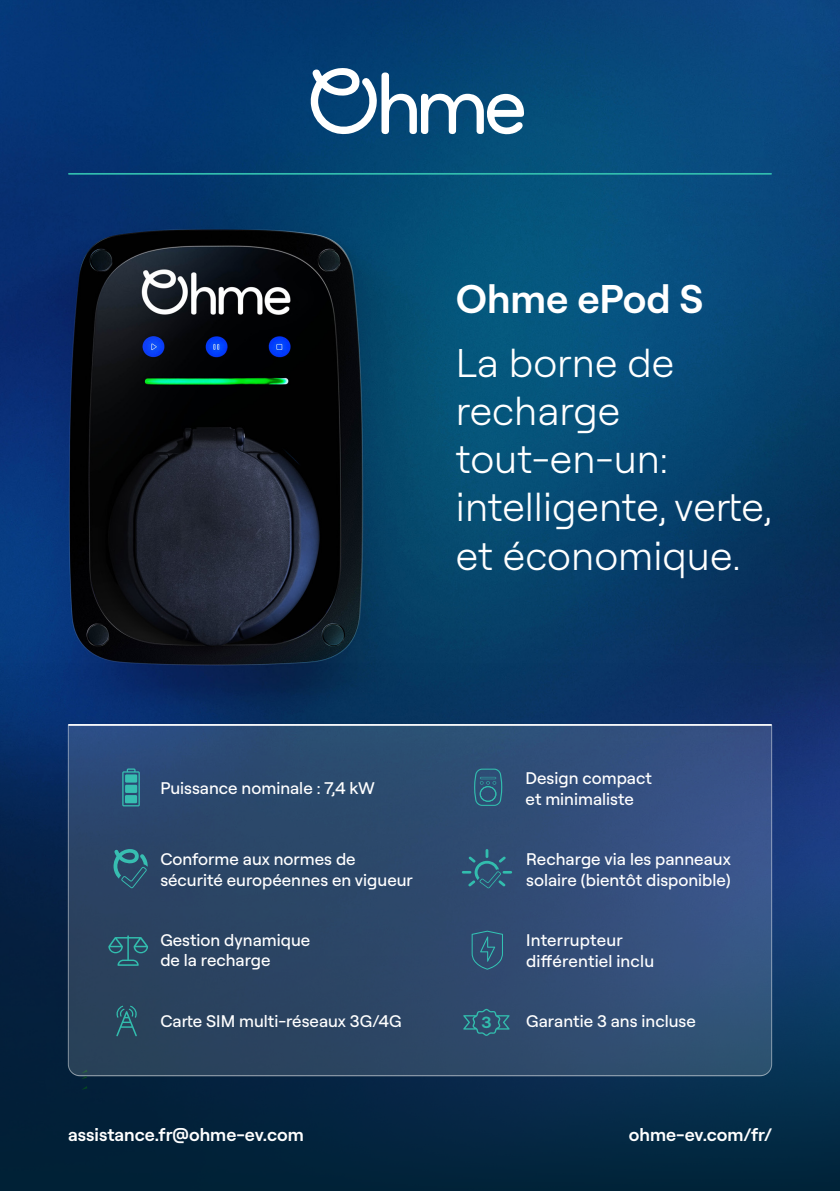
<style>
.page{position:relative;width:840px;height:1191px;background:#fff}
.page>*{position:absolute;margin:0;border:0;box-sizing:border-box;transform-origin:0 0}
.t1{font:300 40px/48px "Roobert";color:#fff}
.t2{font:600 40px "Roobert";letter-spacing:-.005em;color:#fff}
.t3{font:600 18px "Roobert";color:#fff}
.t4{font:500 16.8px/20.6px "Roobert";color:#fff}
.t5{font:600 16.2px "Roobert";color:#32bdae;scale:1.07 1}
</style>
<div class="page">
<img style="left:0;top:0;width:839px;height:663px">
<svg style="left:0;top:663px;width:839px;height:528px;background:#072a51"></svg>
<svg style="left:310px;top:68px;width:213px;height:67px"></svg>
<svg style="left:81px;top:1086px;width:6px;height:3px"></svg>
<hr style="left:68px;top:173px;width:703px;height:2px;background:#32bdae">
<svg style="left:81px;top:1076px;width:6px;height:3px"></svg>
<svg style="left:68px;top:724px;width:703px;height:352px;background:#304c71"></svg>
<svg style="left:113px;top:849px;width:35px;height:39px"></svg>
<svg style="left:122px;top:768px;width:18px;height:38px"></svg>
<div style="left:125px;top:774px;width:12px;height:8px;background:#37beb1"></div>
<div style="left:125px;top:784px;width:12px;height:9px;background:#37beb1"></div>
<div style="left:125px;top:795px;width:12px;height:8px;background:#37beb1"></div>
<svg style="left:471px;top:930px;width:31px;height:39px"></svg>
<p class="t2" style="left:455px;top:270px;width:249px">Ohme ePod S</p>
<p class="t1" style="left:455px;top:337px;width:317px">La borne de recharge tout-en-un: intelligente, verte, et économique.</p>
<p class="t4" style="left:160px;top:776px;width:216px">Puissance nominale : 7,4 kW</p>
<p class="t4" style="left:160px;top:848px;width:254px">Conforme aux normes de sécurité européennes en vigueur</p>
<p class="t4" style="left:160px;top:928px;width:151px">Gestion dynamique de la recharge</p>
<p class="t4" style="left:525px;top:767px;width:128px">Design compact et minimaliste</p>
<p class="t4" style="left:526px;top:847px;width:206px">Recharge via les panneaux solaire (bientôt disponible)</p>
<p class="t4" style="left:526px;top:929px;width:129px">Interrupteur différentiel inclu</p>
<p class="t4" style="left:160px;top:1010px;width:242px">Carte SIM multi-réseaux 3G/4G</p>
<p class="t4" style="left:526px;top:1010px;width:171px">Garantie 3 ans incluse</p>
<p class="t5" style="left:481px;top:1010px;width:11px">3</p>
<p class="t3" style="left:68px;top:1121px;width:237px">assistance.fr@ohme-ev.com</p>
<p class="t3" style="left:628px;top:1121px;width:145px">ohme-ev.com/fr/</p>
</div>
